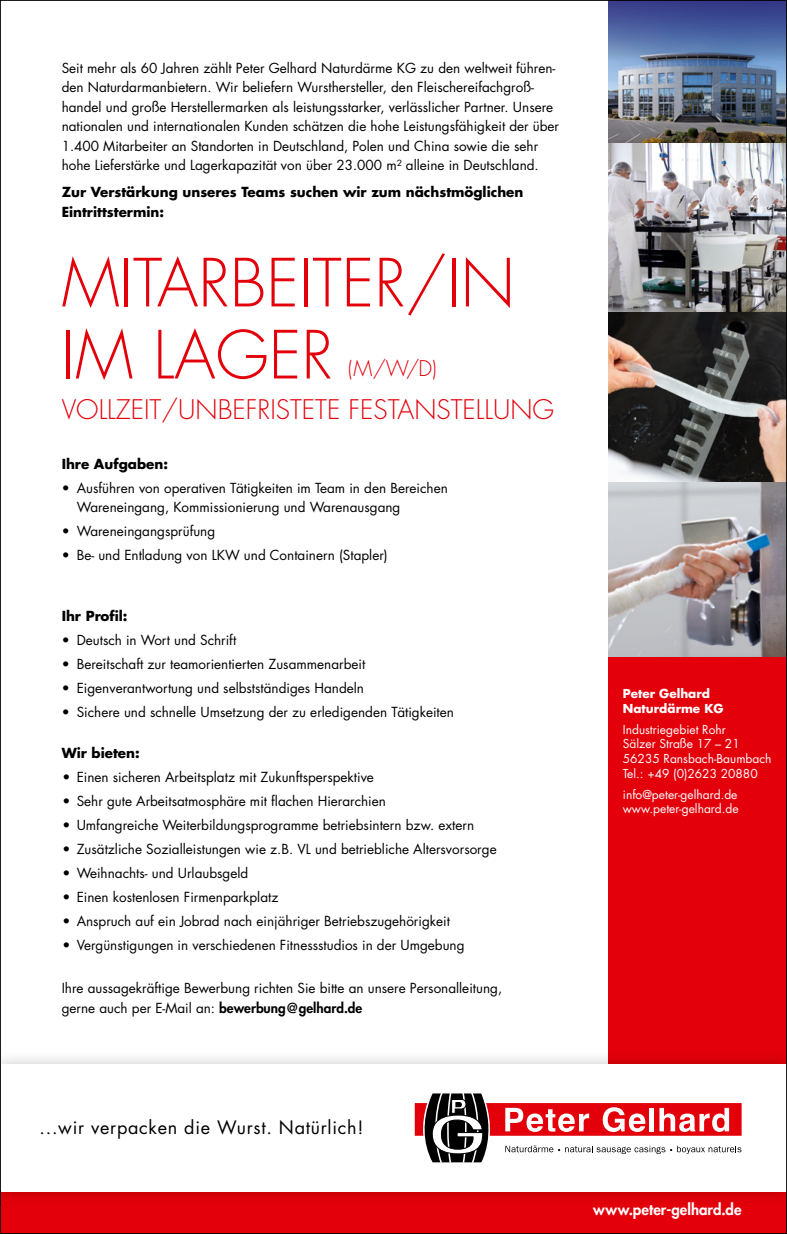
<style>
.page{position:relative;width:787px;height:1234px;background:#fff}
.page>*{position:absolute;margin:0;border:0;box-sizing:border-box;transform-origin:0 0}
.t1{font:300 64.5px/72px "Futura Std";color:#e3000b}
.t2{font:300 26.25px "Futura Std";color:#e3000b}
.t3{font:300 21px "Futura Std";color:#e3000b}
.t4{font:18px "Futura Std";letter-spacing:.04em;color:#000}
.t5{font:800 15px "Futura Std";letter-spacing:.005em;color:#fff}
.t6{font:13.5px/19.5px "Futura Std";color:#000}
.t7{font:700 13.5px/19.5px "Futura Std";color:#000}
.t8{font:12px/14.5px "Futura Std";color:#fff}
.t9{font:700 12px/14.4px "Futura Std";color:#fff}
.s1{font-weight:700}
.s2{font-weight:800}
</style>
<div class="page">
<div style="left:608px;top:656px;width:178px;height:407px;background:#e3000b"></div>
<img style="left:608px;top:2px;width:177px;height:654px">
<div style="left:1px;top:1191px;width:785px;height:42px;background:#e3000b"></div>
<img style="left:2px;top:1191px;width:783px;height:11px">
<svg style="left:415px;top:1093px;width:326px;height:70px"></svg>
<p class="t6" style="left:62px;top:58px;width:499px">Seit mehr als 60 Jahren zählt Peter Gelhard Naturdärme KG zu den weltweit führen&shy;den Naturdarmanbietern. Wir beliefern Wursthersteller, den Fleischereifachgroß&shy;handel und große Herstellermarken als leistungsstarker, verlässlicher Partner. Unsere nationalen und internationalen Kunden schätzen die hohe Leistungsfähigkeit der über 1.400 Mitarbeiter an Standorten in Deutschland, Polen und China sowie die sehr hohe Lieferstärke und Lagerkapazität von über 23.000 m² alleine in Deutschland.</p>
<p class="t7" style="left:62px;top:182px;width:463px">Zur Verstärkung unseres Teams suchen wir zum nächstmöglichen<br>Eintrittstermin:</p>
<h1 class="t1" style="left:62px;top:249px;width:455px">MITARBEITER/IN<br>IM LAGER</h1>
<h2 class="t2" style="left:62px;top:393px;width:494px">VOLLZEIT/UNBEFRISTETE FESTANSTELLUNG</h2>
<h3 class="t3" style="left:348px;top:355px;width:91px">(M/W/D)</h3>
<p class="t7" style="left:62px;top:453px;width:108px">Ihre Aufgaben:</p>
<p class="t6" style="left:77px;top:478px;width:372px;text-indent:-15px">• Ausführen von operativen Tätigkeiten im Team in den Bereichen<br>Wareneingang, Kommissionierung und Warenausgang</p>
<p class="t6" style="left:62px;top:521px;width:155px">• Wareneingangsprüfung</p>
<p class="t6" style="left:62px;top:545px;width:327px">• Be- und Entladung von LKW und Containern (Stapler)</p>
<p class="t7" style="left:62px;top:605px;width:67px">Ihr Profil:</p>
<p class="t6" style="left:62px;top:630px;width:176px">• Deutsch in Wort und Schrift</p>
<p class="t6" style="left:62px;top:654px;width:305px">• Bereitschaft zur teamorientierten Zusammenarbeit</p>
<p class="t6" style="left:62px;top:678px;width:304px">• Eigenverantwortung und selbstständiges Handeln</p>
<p class="t6" style="left:62px;top:702px;width:394px">• Sichere und schnelle Umsetzung der zu erledigenden Tätigkeiten</p>
<p class="t7" style="left:62px;top:742px;width:80px">Wir bieten:</p>
<p class="t6" style="left:62px;top:766px;width:314px"><span class="s1">•</span> Einen sicheren Arbeitsplatz mit Zukunftsperspektive</p>
<p class="t6" style="left:62px;top:790px;width:326px"><span class="s1">•</span> Sehr gute Arbeitsatmosphäre mit flachen Hierarchien</p>
<p class="t6" style="left:62px;top:814px;width:414px"><span class="s1">•</span> Umfangreiche Weiterbildungsprogramme betriebsintern bzw. extern</p>
<p class="t6" style="left:62px;top:838px;width:436px"><span class="s1">•</span> Zusätzliche Sozialleistungen wie z.B. VL und betriebliche Altersvorsorge</p>
<p class="t6" style="left:62px;top:862px;width:188px"><span class="s1">•</span> Weihnachts- und Urlaubsgeld</p>
<p class="t6" style="left:62px;top:886px;width:218px"><span class="s1">•</span> Einen kostenlosen Firmenparkplatz</p>
<p class="t6" style="left:62px;top:910px;width:390px"><span class="s1">•</span> Anspruch auf ein Jobrad nach einjähriger Betriebszugehörigkeit</p>
<p class="t6" style="left:62px;top:934px;width:404px"><span class="s1">•</span> Vergünstigungen in verschiedenen Fitnessstudios in der Umgebung</p>
<p class="t6" style="left:62px;top:978px;width:442px">Ihre aussagekräftige Bewerbung richten Sie bitte an unsere Personalleitung, gerne auch per E-Mail an: <span class="s2">bewerbung@gelhard.de</span></p>
<p class="t9" style="left:623px;top:686px;width:102px">Peter Gelhard<br>Naturdärme KG</p>
<p class="t8" style="left:623px;top:722px;width:150px">Industriegebiet Rohr<br>Sälzer Straße 17 – 21<br>56235 Ransbach-Baumbach<br>Tel.: +49 (0)2623 20880</p>
<p class="t8" style="left:623px;top:787px;width:117px">info@peter-gelhard.de www.peter-gelhard.de</p>
<h3 class="t4" style="left:39px;top:1115px;width:325px">...wir verpacken die Wurst. Natürlich!</h3>
<p class="t5" style="left:593px;top:1199px;width:150px">www.peter-gelhard.de</p>
</div>
